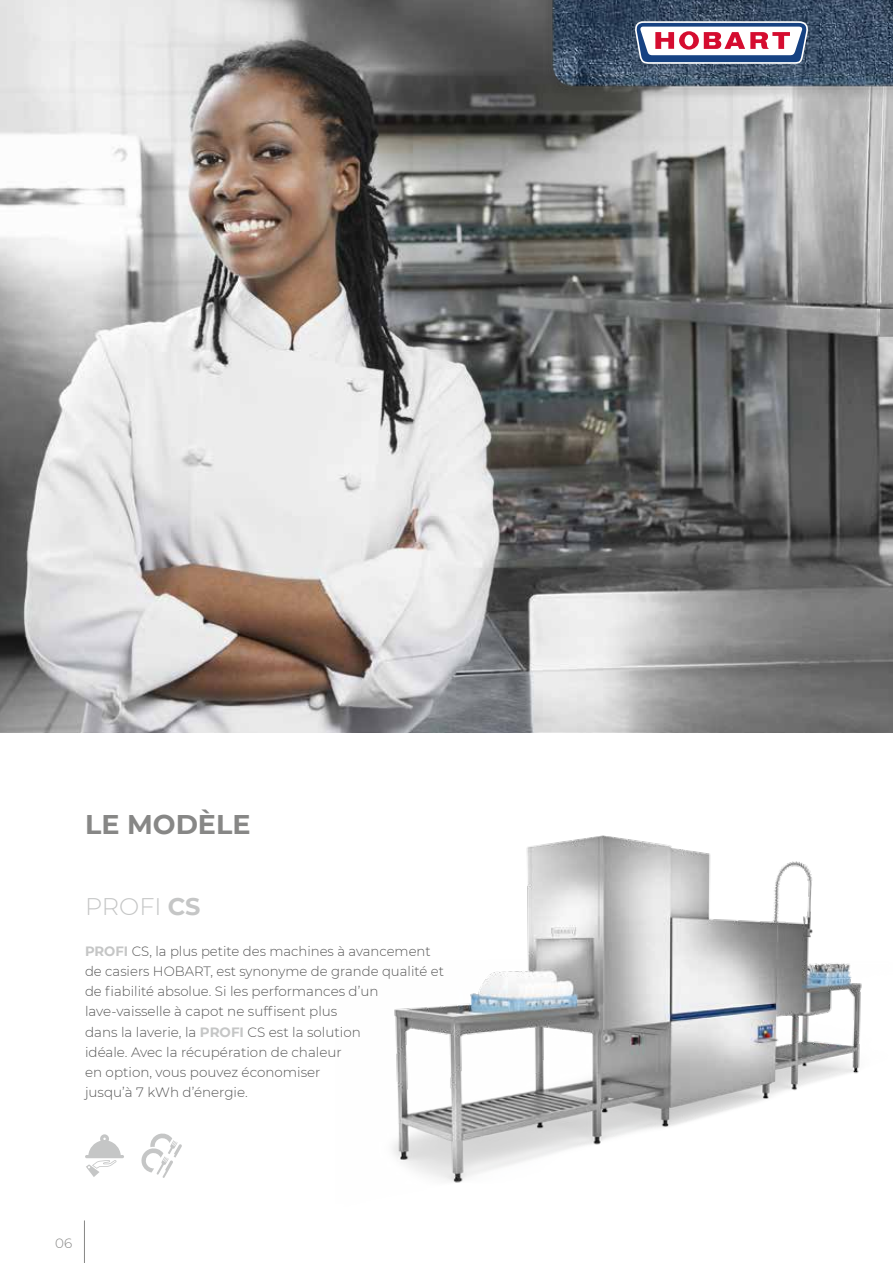
<style>
.page{position:relative;width:893px;height:1263px;background:#fff}
.page>*{position:absolute;margin:0;border:0;box-sizing:border-box;transform-origin:0 0}
.t1{font:700 27px "Montserrat";color:#878786}
.t2{font:300 24px "Montserrat";color:#c5c6c6}
.t3{font:300 13.5px/20.2px "Montserrat";color:#565656}
.t4{font:300 13.5px "Montserrat";color:#878786}
.s1{font-weight:700}
.s2{font-weight:700;color:#c5c6c6}
</style>
<div class="page">
<hr style="left:84px;top:1220px;width:1px;height:43px;background:#878786">
<img style="left:393px;top:835px;width:469px;height:348px">
<img style="left:0;top:0;width:893px;height:733px">
<svg style="left:85px;top:1134px;width:39px;height:43px"></svg>
<svg style="left:141px;top:1133px;width:41px;height:45px"></svg>
<img style="left:470px;top:0;width:423px;height:123px">
<svg style="left:635px;top:21px;width:173px;height:43px"></svg>
<h1 class="t1" style="left:85px;top:805px;width:167px">LE MODÈLE</h1>
<h2 class="t2" style="left:85px;top:890px;width:117px">PROFI <span class="s1">CS</span></h2>
<p class="t3" style="left:85px;top:940px;width:360px"><span class="s2">PROFI</span> CS, la plus petite des machines à avancement de casiers HOBART, est synonyme de grande qualité et de fiabilité absolue. Si les performances d’un lave-vaisselle à capot ne suffisent plus<br>dans la laverie, la <span class="s2">PROFI</span> CS est la solution<br>idéale. Avec la récupération de chaleur<br>en option, vous pouvez économiser<br>jusqu’à 7 kWh d’énergie.</p>
<p class="t4" style="left:55px;top:1234px;width:19px">06</p>
</div>
